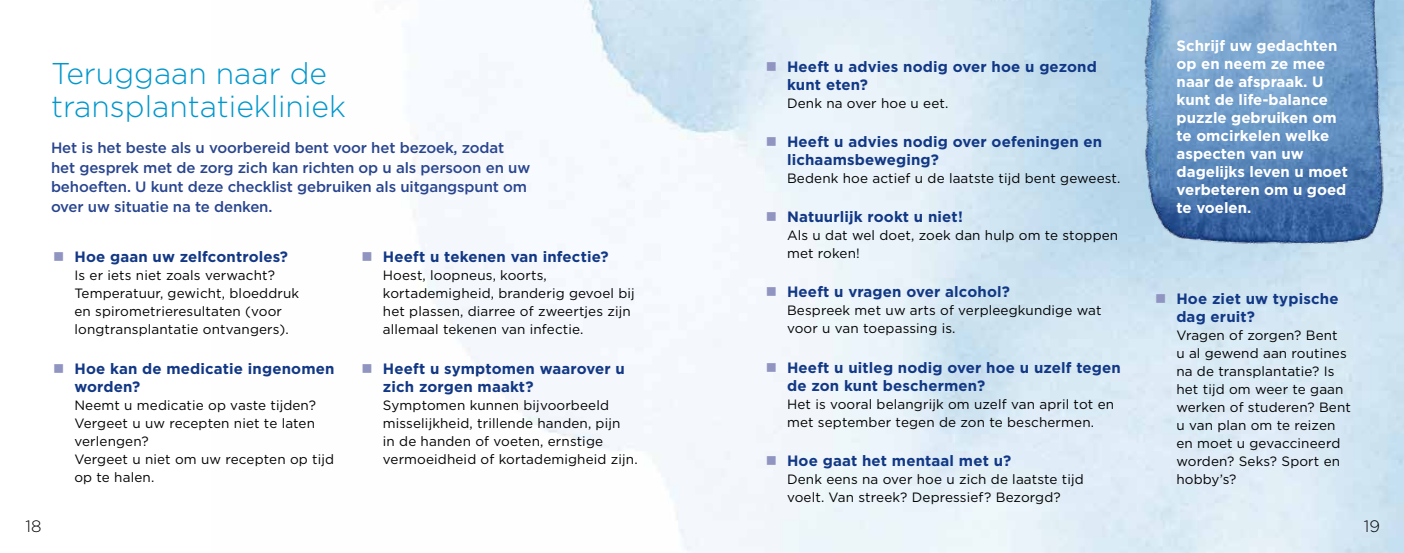
<style>
.page{position:relative;width:1404px;height:553px;background:#fff}
.page>*{position:absolute;margin:0;border:0;box-sizing:border-box;transform-origin:0 0}
.t1{font:300 30px/33px "Gotham";color:#0097cc}
.t2{font:300 16.5px "Gotham";color:#000}
.t3{font:700 15px/18px "Gotham";letter-spacing:.01em;color:#123885}
.t4{font:500 15px/19.5px "Gotham";letter-spacing:-.01em;color:#29458e}
.t5{font:700 15px/18px "Gotham";color:#fff}
.t6{font:13.5px/18px "Gotham";letter-spacing:.01em;color:#000}
</style>
<div class="page">
<img style="left:1128px;top:0;width:274px;height:253px">
<svg style="left:767px;top:62px;width:8px;height:8px"></svg>
<svg style="left:767px;top:137px;width:8px;height:9px"></svg>
<svg style="left:767px;top:212px;width:8px;height:9px"></svg>
<svg style="left:767px;top:287px;width:8px;height:9px"></svg>
<svg style="left:767px;top:363px;width:8px;height:8px"></svg>
<svg style="left:767px;top:456px;width:8px;height:9px"></svg>
<svg style="left:1156px;top:294px;width:8px;height:9px"></svg>
<h1 class="t1" style="left:51px;top:56px;width:296px">Teruggaan naar de transplantatiekliniek</h1>
<p class="t4" style="left:51px;top:138px;width:480px">Het is het beste als u voorbereid bent voor het bezoek, zodat het gesprek met de zorg zich kan richten op u als persoon en uw behoeften. U kunt deze checklist gebruiken als uitgangspunt om over uw situatie na te denken.</p>
<p class="t3" style="left:74px;top:248px;width:215px">Hoe gaan uw zelfcontroles?</p>
<p class="t6" style="left:74px;top:266px;width:226px">Is er iets niet zoals verwacht?<br>Temperatuur, gewicht, bloeddruk en spirometrieresultaten (voor longtransplantatie ontvangers).</p>
<p class="t3" style="left:74px;top:359px;width:261px">Hoe kan de medicatie ingenomen worden?</p>
<p class="t6" style="left:74px;top:395px;width:261px">Neemt u medicatie op vaste tijden?<br>Vergeet u uw recepten niet te laten verlengen?<br>Vergeet u niet om uw recepten op tijd op te halen.</p>
<p class="t3" style="left:383px;top:248px;width:227px">Heeft u tekenen van infectie?</p>
<p class="t6" style="left:383px;top:266px;width:253px">Hoest, loopneus, koorts, kortademigheid, branderig gevoel bij het plassen, diarree of zweertjes zijn allemaal tekenen van infectie.</p>
<p class="t3" style="left:383px;top:359px;width:243px">Heeft u symptomen waarover u zich zorgen maakt?</p>
<p class="t6" style="left:383px;top:395px;width:256px">Symptomen kunnen bijvoorbeeld misselijkheid, trillende handen, pijn<br>in de handen of voeten, ernstige vermoeidheid of kortademigheid zijn.</p>
<p class="t3" style="left:787px;top:57px;width:311px">Heeft u advies nodig over hoe u gezond kunt eten?</p>
<p class="t6" style="left:787px;top:93px;width:163px">Denk na over hoe u eet.</p>
<p class="t3" style="left:787px;top:132px;width:317px">Heeft u advies nodig over oefeningen en lichaamsbeweging?</p>
<p class="t6" style="left:787px;top:169px;width:335px">Bedenk hoe actief u de laatste tijd bent geweest.</p>
<p class="t3" style="left:787px;top:208px;width:177px">Natuurlijk rookt u niet!</p>
<p class="t6" style="left:787px;top:226px;width:332px">Als u dat wel doet, zoek dan hulp om te stoppen met roken!</p>
<p class="t3" style="left:787px;top:283px;width:224px">Heeft u vragen over alcohol?</p>
<p class="t6" style="left:787px;top:301px;width:316px">Bespreek met uw arts of verpleegkundige wat voor u van toepassing is.</p>
<p class="t3" style="left:787px;top:358px;width:335px">Heeft u uitleg nodig over hoe u uzelf tegen de zon kunt beschermen?</p>
<p class="t6" style="left:787px;top:395px;width:328px">Het is vooral belangrijk om uzelf van april tot en met september tegen de zon te beschermen.</p>
<p class="t3" style="left:787px;top:451px;width:226px">Hoe gaat het mentaal met u?</p>
<p class="t6" style="left:787px;top:470px;width:298px">Denk eens na over hoe u zich de laatste tijd voelt. Van streek? Depressief? Bezorgd?</p>
<p class="t5" style="left:1176px;top:37px;width:173px">Schrijf uw gedachten op en neem ze mee naar de afspraak. U kunt de life-balance puzzle gebruiken om te omcirkelen welke aspecten van uw dagelijks leven u moet verbeteren om u goed te voelen.</p>
<p class="t3" style="left:1176px;top:289px;width:164px">Hoe ziet uw typische dag eruit?</p>
<p class="t6" style="left:1176px;top:326px;width:176px">Vragen of zorgen? Bent<br>u al gewend aan routines na de transplantatie? Is het tijd om weer te gaan werken of studeren? Bent u van plan om te reizen en moet u gevaccineerd worden? Seks? Sport en hobby’s?</p>
<p class="t2" style="left:26px;top:516px;width:17px">18</p>
<p class="t2" style="left:1363px;top:516px;width:18px">19</p>
</div>
